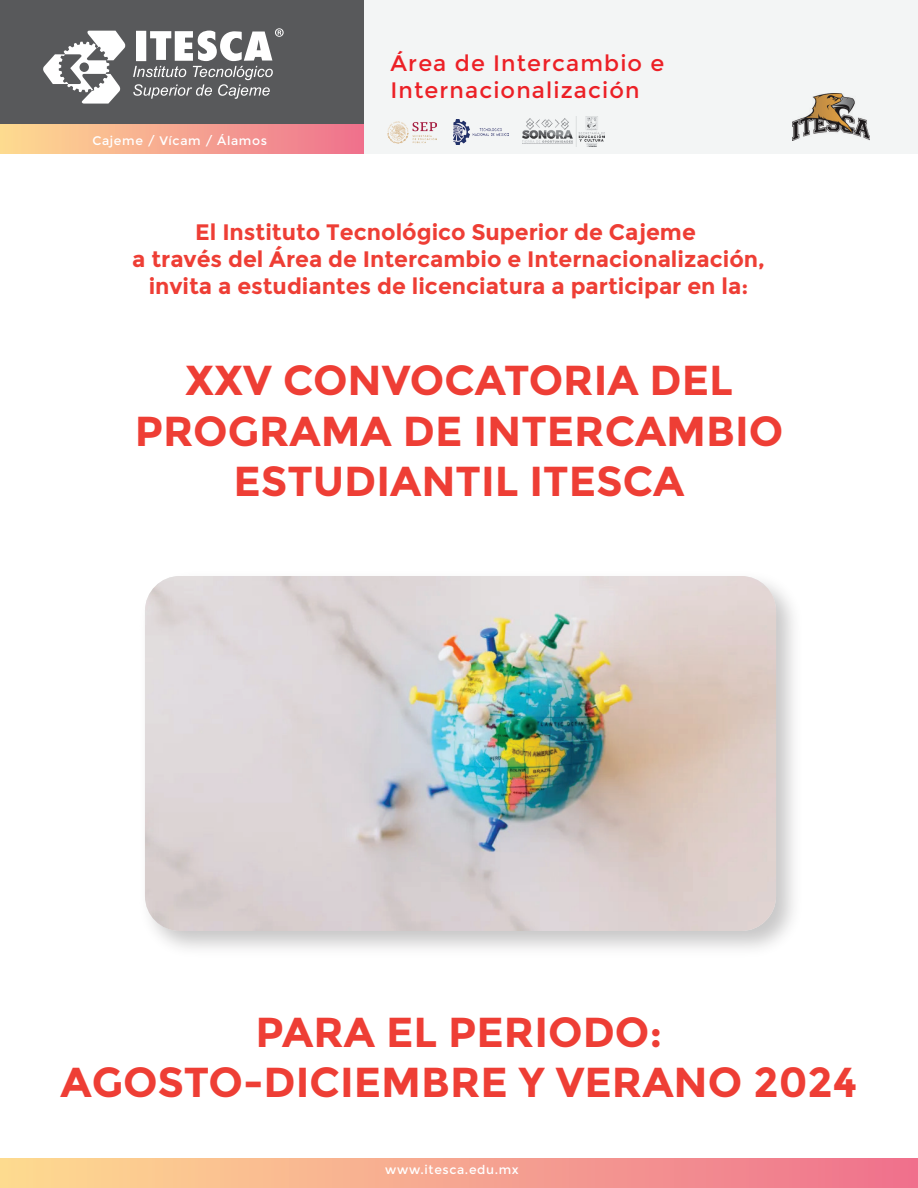
<style>
.page{position:relative;width:918px;height:1188px;background:#fff}
.page>*{position:absolute;margin:0;border:0;box-sizing:border-box;transform-origin:0 0}
.t1{font:700 41.85px/50.2px "Montserrat";color:#ee3e35;text-align:center}
.t2{font:700 22.35px/27px "Montserrat";color:#ee3e35;text-align:center}
.t3{font:22.35px/27px "Montserrat";letter-spacing:.05em;color:#ec2026}
.t4{font:12.3px "Montserrat";letter-spacing:.05em;color:#fff}
</style>
<div class="page">
<div style="left:0;top:0;width:365px;height:125px;background:#58595b"></div>
<div style="left:0;top:124px;width:365px;height:30px;background:linear-gradient(to right,#fedc91,#ef708e)"></div>
<svg style="left:43px;top:31px;width:83px;height:73px"></svg>
<svg style="left:133px;top:28px;width:151px;height:71px"></svg>
<div style="left:365px;top:0;width:553px;height:154px;background:#f3f5f5"></div>
<img style="left:792px;top:93px;width:78px;height:47px">
<div style="left:0;top:1159px;width:918px;height:29px;background:linear-gradient(to right,#fedb91,#ef708e)"></div>
<img style="left:388px;top:122px;width:48px;height:21px">
<img style="left:523px;top:117px;width:82px;height:29px">
<img style="left:454px;top:120px;width:54px;height:24px">
<img style="left:145px;top:576px;width:631px;height:355px">
<p class="t4" style="left:92px;top:133px;width:176px">Cajeme / Vícam / Álamos</p>
<p class="t3" style="left:391px;top:50px;width:275px">Área de Intercambio e<br>Internacionalización</p>
<p class="t2" style="left:132px;top:219px;width:634px">El Instituto Tecnológico Superior de Cajeme<br>a través del Área de Intercambio e Internacionalización, invita a estudiantes de licenciatura a participar en la:</p>
<h1 class="t1" style="left:135px;top:356px;width:650px">XXV CONVOCATORIA DEL<br>PROGRAMA DE INTERCAMBIO<br>ESTUDIANTIL ITESCA</h1>
<h1 class="t1" style="left:61px;top:1007px;width:798px">PARA EL PERIODO:<br>AGOSTO-DICIEMBRE Y VERANO 2024</h1>
<p class="t4" style="left:385px;top:1163px;width:135px">www.itesca.edu.mx</p>
</div>
